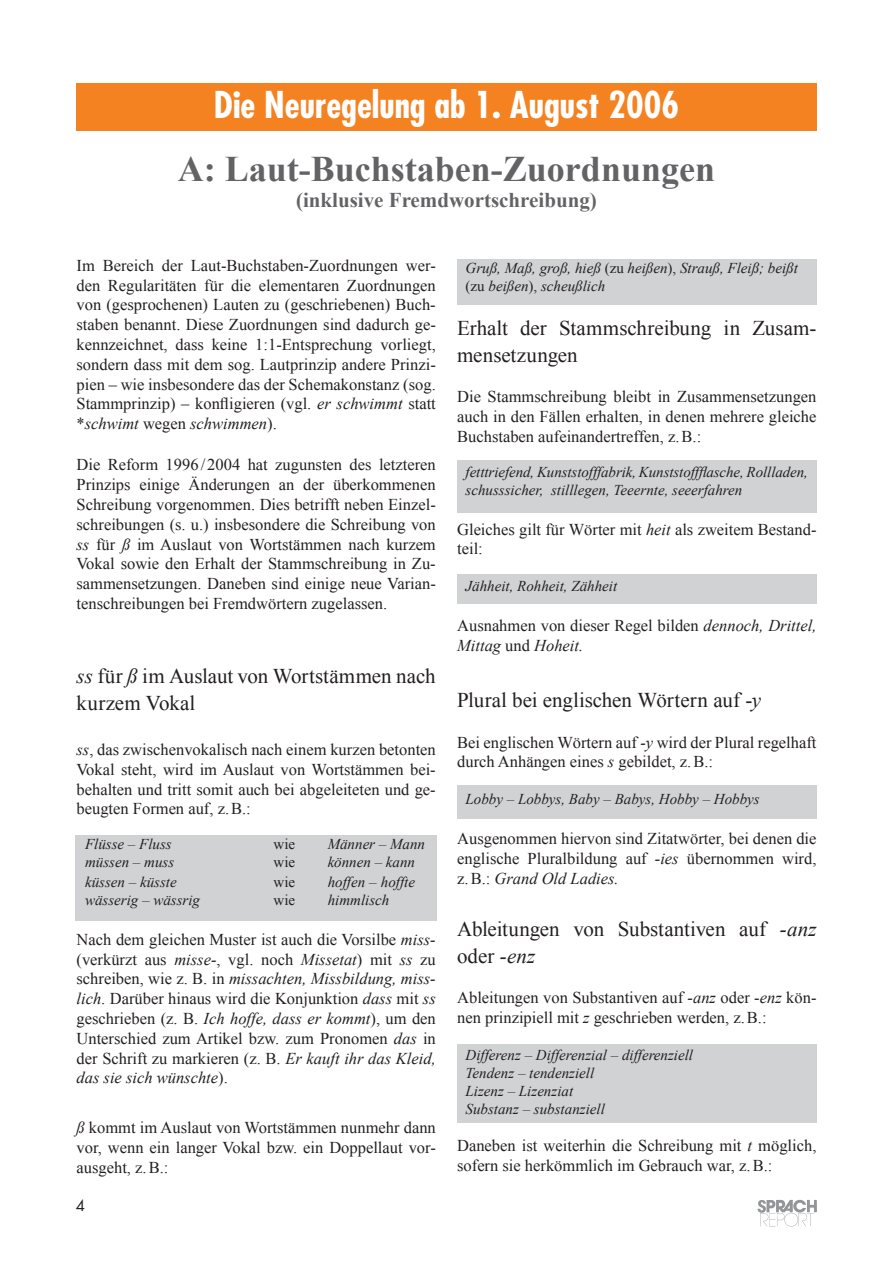
<style>
.page{position:relative;width:893px;height:1263px;background:#fff}
.page>*{position:absolute;margin:0;border:0;box-sizing:border-box;transform-origin:0 0}
.t1{font:700 36px "Times New Roman";color:#636366}
.t2{font:700 condensed 36px "Futura LT";color:#fff}
.t3{font:21px/27px "Times New Roman";color:#231f20}
.t4{font:700 21px "Times New Roman";color:#636366}
.t5{font:16.5px/19.8px "Times New Roman";color:#231f20;text-align:justify}
.t6{font:italic 15px/18px "Times New Roman";color:#231f20}
.t7{font:15px "Times New Roman";color:#231f20}
.t8{font:15px "Futura LT";color:#231f20}
.s1{font-style:italic}
.s2{font-style:normal}
</style>
<div class="page">
<img style="left:758px;top:1199px;width:58px;height:27px">
<div style="left:76px;top:83px;width:740px;height:48px;background:#f58220"></div>
<div style="left:457px;top:1044px;width:359px;height:79px;background:#d1d2d4"></div>
<div style="left:457px;top:785px;width:359px;height:34px;background:#d1d2d4"></div>
<div style="left:457px;top:574px;width:359px;height:30px;background:#d1d2d4"></div>
<div style="left:457px;top:461px;width:359px;height:52px;background:#d1d2d4"></div>
<div style="left:457px;top:259px;width:359px;height:46px;background:#d1d2d4"></div>
<div style="left:75px;top:836px;width:362px;height:85px;background:#d1d2d4"></div>
<h1 class="t2" style="left:214px;top:82px;width:467px">Die Neuregelung ab 1. August 2006</h1>
<h1 class="t1" style="left:178px;top:144px;width:539px">A: Laut-Buchstaben-Zuordnungen</h1>
<p class="t4" style="left:296px;top:185px;width:302px">(inklusive Fremdwortschreibung)</p>
<p class="t5" style="left:77px;top:255px;width:361px">Im Bereich der Laut-Buchstaben-Zuordnungen wer&shy;den Regularitäten für die elementaren Zuordnungen von (gesprochenen) Lauten zu (geschriebenen) Buch&shy;staben benannt. Diese Zuordnungen sind dadurch ge&shy;kennzeichnet, dass keine 1:1-Entsprechung vorliegt, sondern dass mit dem sog. Lautprinzip andere Prinzi&shy;pien – wie insbesondere das der Schemakonstanz (sog.<br>Stammprinzip) – konfligieren (vgl. <span class="s1">er schwimmt</span> statt *<span class="s1">schwimt</span> wegen <span class="s1">schwimmen</span>).</p>
<p class="t5" style="left:77px;top:455px;width:361px">Die Reform 1996 /2004 hat zugunsten des letzteren Prinzips einige Änderungen an der überkommenen Schreibung vorgenommen. Dies betrifft neben Einzel&shy;schreibungen (s. u.) insbesondere die Schreibung von <span class="s1">ss</span> für <span class="s1">ß</span> im Auslaut von Wortstämmen nach kurzem Vokal sowie den Erhalt der Stammschreibung in Zu&shy;sammensetzungen. Daneben sind einige neue Varian&shy;tenschreibungen bei Fremdwörtern zugelassen.</p>
<p class="t3" style="left:77px;top:662px;width:361px"><span class="s1">ss</span> für <span class="s1">ß</span> im Auslaut von Wortstämmen nach kurzem Vokal</p>
<p class="t5" style="left:77px;top:739px;width:361px"><span class="s1">ss</span>, das zwischenvokalisch nach einem kurzen betonten Vokal steht, wird im Auslaut von Wortstämmen bei&shy;behalten und tritt somit auch bei abgeleiteten und ge&shy;beugten Formen auf, z.B.:</p>
<p class="t6" style="left:85px;top:835px;width:88px">Flüsse – Fluss</p>
<p class="t7" style="left:274px;top:834px;width:23px">wie</p>
<p class="t6" style="left:328px;top:835px;width:99px">Männer – Mann</p>
<p class="t6" style="left:85px;top:853px;width:91px">müssen – muss</p>
<p class="t7" style="left:274px;top:852px;width:23px">wie</p>
<p class="t6" style="left:328px;top:853px;width:89px">können – kann</p>
<p class="t6" style="left:85px;top:873px;width:93px">küssen – küsste</p>
<p class="t7" style="left:274px;top:872px;width:23px">wie</p>
<p class="t6" style="left:328px;top:873px;width:89px">hoffen – hoffte</p>
<p class="t6" style="left:85px;top:891px;width:117px">wässerig – wässrig</p>
<p class="t7" style="left:274px;top:890px;width:23px">wie</p>
<p class="t6" style="left:328px;top:891px;width:63px">himmlisch</p>
<p class="t5" style="left:77px;top:929px;width:361px">Nach dem gleichen Muster ist auch die Vorsilbe <span class="s1">miss-</span>(verkürzt aus <span class="s1">misse-</span>, vgl. noch <span class="s1">Missetat</span>) mit <span class="s1">ss</span> zu schreiben, wie z. B. in <span class="s1">missachten, Missbildung, miss&shy;lich</span>. Darüber hinaus wird die Konjunktion <span class="s1">dass</span> mit <span class="s1">ss </span>geschrieben (z. B. <span class="s1">Ich hoffe, dass er kommt</span>), um den Unterschied zum Artikel bzw. zum Pronomen <span class="s1">das</span> in der Schrift zu markieren (z. B. <span class="s1">Er kauft ihr das Kleid, das sie sich wünschte</span>).</p>
<p class="t5" style="left:77px;top:1117px;width:361px"><span class="s1">ß</span> kommt im Auslaut von Wortstämmen nunmehr dann vor, wenn ein langer Vokal bzw. ein Doppellaut vor&shy;ausgeht, z.B.:</p>
<p class="t8" style="left:76px;top:1196px;width:11px">4</p>
<p class="t6" style="left:466px;top:259px;width:334px">Gruß, Maß, groß, hieß <span class="s2">(zu</span> heißen<span class="s2">),</span> Strauß, Fleiß; beißt <span class="s2">(zu</span> beißen<span class="s2">),</span> scheußlich</p>
<p class="t3" style="left:457px;top:314px;width:361px">Erhalt der Stammschreibung in Zusam&shy;mensetzungen</p>
<p class="t5" style="left:457px;top:387px;width:361px">Die Stammschreibung bleibt in Zusammensetzungen auch in den Fällen erhalten, in denen mehrere gleiche Buchstaben aufeinandertreffen, z.B.:</p>
<p class="t6" style="left:466px;top:463px;width:344px">fetttriefend, Kunststofffabrik, Kunststoffflasche, Rollladen, schusssicher, stilllegen, Teeernte, seeerfahren</p>
<p class="t5" style="left:457px;top:519px;width:361px">Gleiches gilt für Wörter mit <span class="s1">heit</span> als zweitem Bestand&shy;teil:</p>
<p class="t6" style="left:466px;top:577px;width:153px">Jähheit, Rohheit, Zähheit</p>
<p class="t5" style="left:457px;top:615px;width:361px">Ausnahmen von dieser Regel bilden <span class="s1">dennoch, Drittel,<br>Mittag</span> und <span class="s1">Hoheit.</span></p>
<p class="t3" style="left:457px;top:687px;width:305px">Plural bei englischen Wörtern auf -<span class="s1">y</span></p>
<p class="t5" style="left:457px;top:732px;width:361px">Bei englischen Wörtern auf <span class="s1">-y</span> wird der Plural regelhaft durch Anhängen eines <span class="s1">s</span> gebildet, z.B.:</p>
<p class="t6" style="left:466px;top:790px;width:296px">Lobby – Lobbys, Baby – Babys, Hobby – Hobbys</p>
<p class="t5" style="left:457px;top:828px;width:361px">Ausgenommen hiervon sind Zitatwörter, bei denen die englische Pluralbildung auf <span class="s1">-ies</span> übernommen wird, z.B.: <span class="s1">Grand Old Ladies.</span></p>
<p class="t3" style="left:457px;top:915px;width:361px">Ableitungen von Substantiven auf <span class="s1">-anz </span>oder <span class="s1">-enz</span></p>
<p class="t5" style="left:457px;top:987px;width:361px">Ableitungen von Substantiven auf <span class="s1">-anz</span> oder -<span class="s1">enz</span> kön&shy;nen prinzipiell mit <span class="s1">z</span> geschrieben werden, z.B.:</p>
<p class="t6" style="left:466px;top:1046px;width:229px">Differenz – Differenzial – differenziell<br>Tendenz – tendenziell<br>Lizenz – Lizenziat<br>Substanz – substanziell</p>
<p class="t5" style="left:457px;top:1135px;width:361px">Daneben ist weiterhin die Schreibung mit <span class="s1">t</span> möglich, sofern sie herkömmlich im Gebrauch war, z.B.:</p>
</div>
